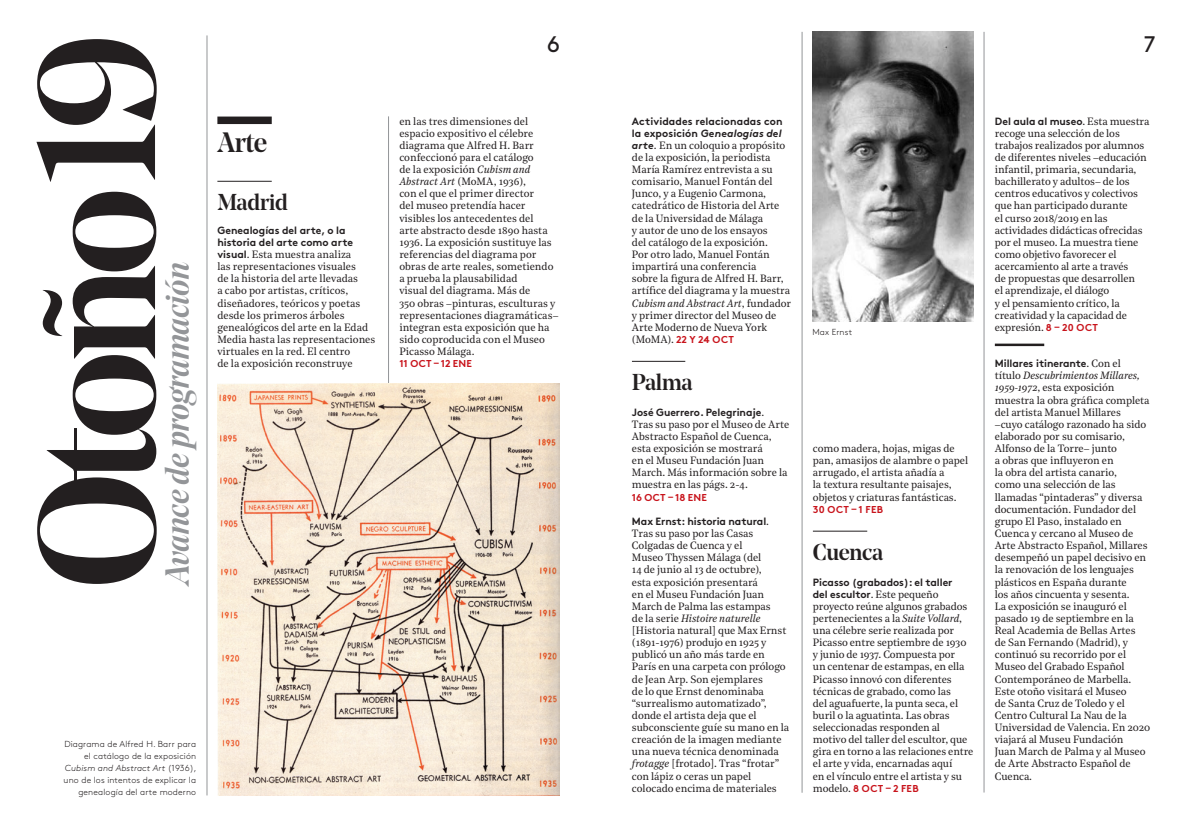
<style>
.page{position:relative;width:1191px;height:833px;background:#fff}
.page>*{position:absolute;margin:0;border:0;box-sizing:border-box;transform-origin:0 0}
.t1{font:500 165.25px "Noe Display";letter-spacing:-.065em;color:#231f20}
.t2{font:italic 500 33.25px "Noe Display";letter-spacing:-.02em;color:#939598}
.t3{font:500 27.88px "Noe Display";color:#231f20}
.t4{font:500 22.88px "Noe Display";letter-spacing:-.02em;color:#231f20}
.t5{font:22.5px "Brown Pro";color:#231f20}
.Texto_Mercury{font:10.5px/12.1px "Noe Text";letter-spacing:-.01em;color:#231f20}
.Texto_Mercury-2{font:700 10px "Brown Pro";letter-spacing:.015em;color:#c8131b}
.Pie_de_foto{font:300 8.75px/12.1px "Brown Pro";letter-spacing:.015em;color:#231f20;text-align:right}
.s1{font-family:"Brown Pro";font-weight:700}
.s2{font-style:italic}
.s3{font-family:"Brown Pro";font-weight:700;font-style:italic}
.s4{font-family:"Noe Text";font-weight:400;font-size:10.5px;color:#231f20}
.s5{font-family:"Brown Pro";font-weight:700;font-size:10px;color:#c8131b}
</style>
<div class="page">
<hr style="left:207px;top:35px;width:1px;height:760px;background:#939598">
<hr style="left:802px;top:32px;width:1px;height:760px;background:#939598">
<hr style="left:983px;top:32px;width:1px;height:760px;background:#939598">
<hr style="left:388px;top:116px;width:1px;height:676px;background:#939598">
<div style="left:217px;top:117px;width:55px;height:7px;background:#231f20"></div>
<hr style="left:217px;top:181px;width:55px;height:1px;background:#231f20">
<hr style="left:994px;top:343px;width:50px;height:3px;background:#231f20">
<img style="left:218px;top:383px;width:342px;height:412px">
<img style="left:812px;top:32px;width:161px;height:290px">
<hr style="left:632px;top:361px;width:53px;height:1px;background:#231f20">
<hr style="left:813px;top:531px;width:54px;height:1px;background:#231f20">
<p class="t1" style="left:-7px;top:589px;width:559px;rotate:-90deg">Otoño 19</p>
<p class="t2" style="left:156px;top:585px;width:324px;rotate:-90deg">Avance de programación</p>
<p class="t3" style="left:217px;top:125px;width:52px">Arte</p>
<p class="t4" style="left:217px;top:187px;width:72px">Madrid</p>
<p class="Texto_Mercury" style="left:217px;top:223px;width:159px"><span class="s1">Genealogías del arte, o la historia del arte como arte visual</span>. Esta muestra analiza<br>las representaciones visuales<br>de la historia del arte llevadas<br>a cabo por artistas, críticos, diseñadores, teóricos y poetas desde los primeros árboles genealógicos del arte en la Edad<br>Media hasta las representaciones virtuales en la red. El centro<br>de la exposición reconstruye</p>
<p class="Pie_de_foto" style="left:64px;top:737px;width:134px">Diagrama de Alfred H. Barr para el catálogo de la exposición<br><span class="s2">Cubism and Abstract Art</span> (1936), uno de los intentos de explicar la genealogía del arte moderno</p>
<p class="t5" style="left:547px;top:27px;width:15px">6</p>
<p class="t5" style="left:1143px;top:27px;width:13px">7</p>
<p class="Texto_Mercury" style="left:399px;top:114px;width:161px">en las tres dimensiones del espacio expositivo el célebre diagrama que Alfred H. Barr confeccionó para el catálogo<br>de la exposición <span class="s2">Cubism and<br>Abstract Art</span> (MoMA, 1936),<br>con el que el primer director<br>del museo pretendía hacer visibles los antecedentes del<br>arte abstracto desde 1890 hasta<br>1936. La exposición sustituye las referencias del diagrama por obras de arte reales, sometiendo a prueba la plausabilidad<br>visual del diagrama. Más de<br>350 obras –pinturas, esculturas y representaciones diagramáticas– integran esta exposición que ha sido coproducida con el Museo<br>Picasso Málaga.</p>
<p class="Texto_Mercury-2" style="left:399px;top:355px;width:74px">11 OCT – 12 ENE</p>
<p class="Texto_Mercury" style="left:632px;top:114px;width:161px"><span class="s1">Actividades relacionadas con la exposición</span> <span class="s3">Genealogías del arte</span>. En un coloquio a propósito de la exposición, la periodista<br>María Ramírez entrevista a su comisario, Manuel Fontán del<br>Junco, y a Eugenio Carmona, catedrático de Historia del Arte de la Universidad de Málaga<br>y autor de uno de los ensayos<br>del catálogo de la exposición.<br>Por otro lado, Manuel Fontán impartirá una conferencia<br>sobre la figura de Alfred H. Barr, artífice del diagrama y la muestra<br><span class="s2">Cubism and Abstract Art</span>, fundador y primer director del Museo de<br>Arte Moderno de Nueva York</p>
<p class="Texto_Mercury-2" style="left:632px;top:331px;width:104px"><span class="s4">(MoMA).</span> 22 Y 24 OCT</p>
<p class="t4" style="left:632px;top:367px;width:62px">Palma</p>
<p class="Texto_Mercury" style="left:632px;top:405px;width:159px"><span class="s1">José Guerrero. Pelegrinaje</span>.<br>Tras su paso por el Museo de Arte<br>Abstracto Español de Cuenca, esta exposición se mostrará<br>en el Museu Fundación Juan<br>March. Más información sobre la muestra en las págs. 2-4.</p>
<p class="Texto_Mercury-2" style="left:632px;top:489px;width:76px">16 OCT – 18 ENE</p>
<p class="Texto_Mercury" style="left:632px;top:514px;width:159px"><span class="s1">Max Ernst: historia natural</span>.<br>Tras su paso por las Casas<br>Colgadas de Cuenca y el<br>Museo Thyssen Málaga (del<br>14 de junio al 13 de octubre),<br>esta exposición presentará<br>en el Museu Fundación Juan<br>March de Palma las estampas<br>de la serie <span class="s2">Histoire naturelle </span>[Historia natural] que Max Ernst (1891‑1976) produjo en 1925 y publicó un año más tarde en<br>París en una carpeta con prólogo de Jean Arp. Son ejemplares<br>de lo que Ernst denominaba “surrealismo automatizado”, donde el artista deja que el subconsciente guíe su mano en la creación de la imagen mediante una nueva técnica denominada <span class="s2">frotagge</span> [frotado]. Tras “frotar” con lápiz o ceras un papel colocado encima de materiales</p>
<p class="Pie_de_foto" style="left:812px;top:325px;width:41px">Max Ernst</p>
<p class="Texto_Mercury" style="left:813px;top:442px;width:157px">como madera, hojas, migas de pan, amasijos de alambre o papel arrugado, el artista añadía a<br>la textura resultante paisajes, objetos y criaturas fantásticas.</p>
<p class="Texto_Mercury-2" style="left:813px;top:501px;width:72px">30 OCT – 1 FEB</p>
<p class="t4" style="left:813px;top:537px;width:72px">Cuenca</p>
<p class="Texto_Mercury" style="left:813px;top:575px;width:162px"><span class="s1">Picasso (grabados): el taller<br>del escultor</span>. Este pequeño proyecto reúne algunos grabados pertenecientes a la <span class="s2">Suite Vollard</span>, una célebre serie realizada por<br>Picasso entre septiembre de 1930 y junio de 1937. Compuesta por<br>un centenar de estampas, en ella<br>Picasso innovó con diferentes técnicas de grabado, como las<br>del aguafuerte, la punta seca, el buril o la aguatinta. Las obras seleccionadas responden al motivo del taller del escultor, que gira en torno a las relaciones entre el arte y vida, encarnadas aquí<br>en el vínculo entre el artista y su</p>
<p class="Texto_Mercury-2" style="left:813px;top:780px;width:107px"><span class="s4">modelo.</span> 8 OCT – 2 FEB</p>
<p class="Texto_Mercury" style="left:994px;top:114px;width:156px"><span class="s1">Del aula al museo</span>. Esta muestra recoge una selección de los trabajos realizados por alumnos de diferentes niveles –educación infantil, primaria, secundaria, bachillerato y adultos– de los centros educativos y colectivos que han participado durante<br>el curso 2018/2019 en las actividades didácticas ofrecidas por el museo. La muestra tiene como objetivo favorecer el acercamiento al arte a través<br>de propuestas que desarrollen<br>el aprendizaje, el diálogo<br>y el pensamiento crítico, la creatividad y la capacidad de expresión. <span class="s5">8 – 20 OCT</span></p>
<p class="Texto_Mercury" style="left:994px;top:357px;width:157px"><span class="s1">Millares itinerante</span>. Con el<br>título <span class="s2">Descubrimientos Millares,<br>1959‑1972</span>, esta exposición muestra la obra gráfica completa del artista Manuel Millares –cuyo catálogo razonado ha sido elaborado por su comisario,<br>Alfonso de la Torre– junto<br>a obras que influyeron en<br>la obra del artista canario,<br>como una selección de las llamadas “pintaderas” y diversa documentación. Fundador del grupo El Paso, instalado en<br>Cuenca y cercano al Museo de<br>Arte Abstracto Español, Millares desempeñó un papel decisivo en la renovación de los lenguajes plásticos en España durante<br>los años cincuenta y sesenta.<br>La exposición se inauguró el pasado 19 de septiembre en la<br>Real Academia de Bellas Artes<br>de San Fernando (Madrid), y continuó su recorrido por el<br>Museo del Grabado Español<br>Contemporáneo de Marbella.<br>Este otoño visitará el Museo<br>de Santa Cruz de Toledo y el<br>Centro Cultural La Nau de la<br>Universidad de Valencia. En 2020 viajará al Museu Fundación<br>Juan March de Palma y al Museo de Arte Abstracto Español de<br>Cuenca.</p>
</div>
